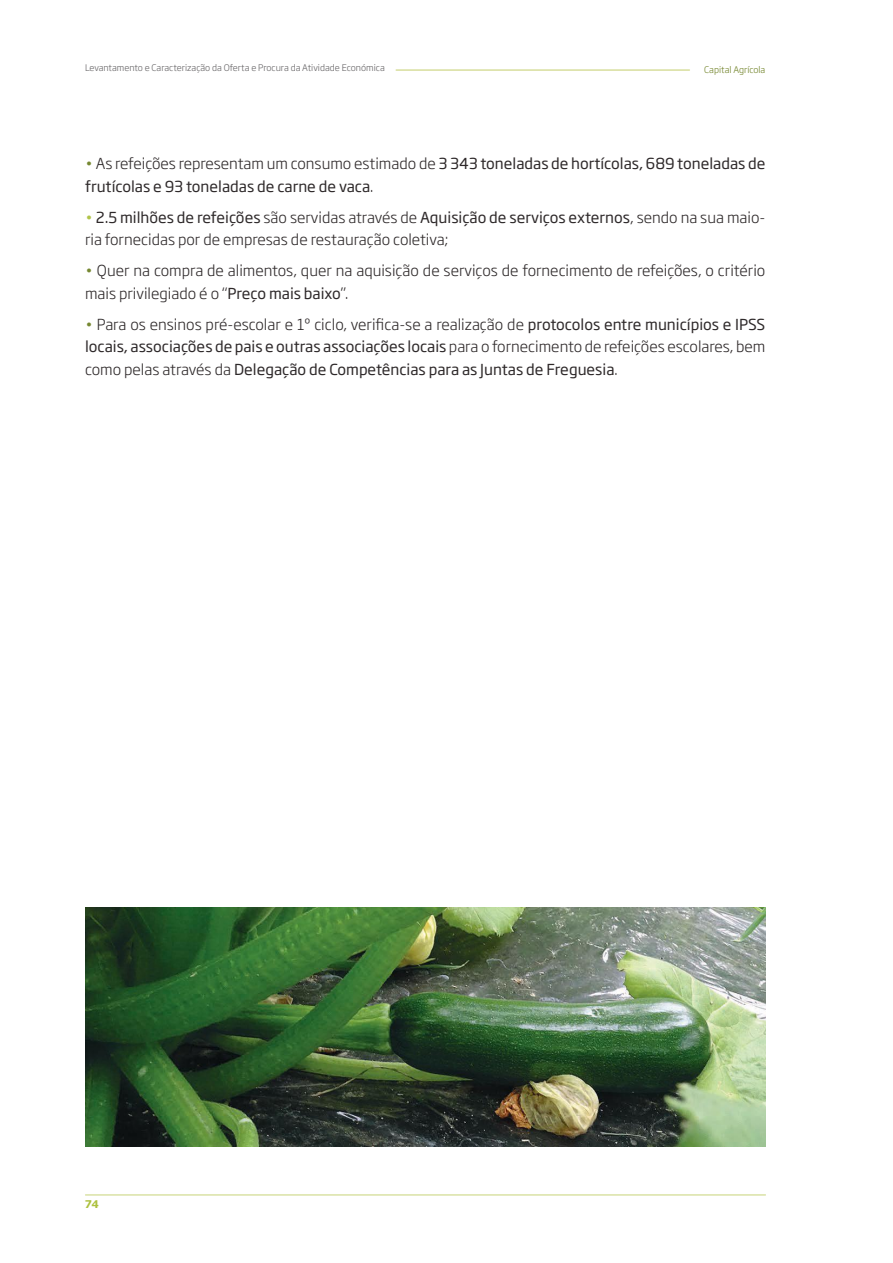
<style>
.page{position:relative;width:893px;height:1263px;background:#fff}
.page>*{position:absolute;margin:0;border:0;box-sizing:border-box;transform-origin:0 0}
.t1{font:15px/22.5px "Soho Gothic Pro";color:#2e292a}
.t2{font:300 15px/22.5px "Soho Gothic Pro";color:#2e292a}
.t3{font:700 10.5px "Soho Gothic Pro";color:#adc13f}
.t4{font:300 9px "Soho Gothic Pro";color:#656365}
.t5{font:300 9px "Soho Gothic Pro";color:#708227}
.s1{font-weight:300;color:#768832}
.s2{font-weight:300}
.s3{color:#b1c449}
.s4{font-weight:400}
.s5{color:#768832}
</style>
<div class="page">
<hr style="left:396px;top:69px;width:293px;height:2px;background:#d7de9c">
<hr style="left:85px;top:1194px;width:681px;height:1px;background:#c7d379">
<img style="left:85px;top:908px;width:680px;height:238px">
<p class="t4" style="left:85px;top:60px;width:301px">Levantamento e Caracterização da Oferta e Procura da Atividade Económica</p>
<p class="t5" style="left:704px;top:63px;width:63px">Capital Agrícola</p>
<p class="t1" style="left:85px;top:151px;width:682px"><span class="s1">•</span> <span class="s2">As refeições representam um consumo estimado de</span> 3 343 toneladas de hortícolas, 689 toneladas de frutícolas e 93 toneladas de carne de vaca<span class="s2">.</span></p>
<p class="t2" style="left:85px;top:205px;width:682px"><span class="s3">•</span> <span class="s4">2.5 milhões de refeições</span> são servidas através de <span class="s4">Aquisição de serviços externos</span>, sendo na sua maio&shy;ria fornecidas por de empresas de restauração coletiva;</p>
<p class="t2" style="left:85px;top:258px;width:682px"><span class="s5">•</span> Quer na compra de alimentos, quer na aquisição de serviços de fornecimento de refeições, o critério mais privilegiado é o “<span class="s4">Preço mais baixo</span>”.</p>
<p class="t1" style="left:85px;top:312px;width:682px;text-align:justify"><span class="s1">•</span> <span class="s2">Para os ensinos pré-escolar e 1º ciclo, verifica-se a realização de</span> protocolos entre municípios e IPSS locais, associações de pais e outras associações locais <span class="s2">para o fornecimento de refeições escolares, bem como pelas através da</span> Delegação de Competências para as Juntas de Freguesia<span class="s2">.</span></p>
<p class="t3" style="left:85px;top:1195px;width:15px">74</p>
</div>
